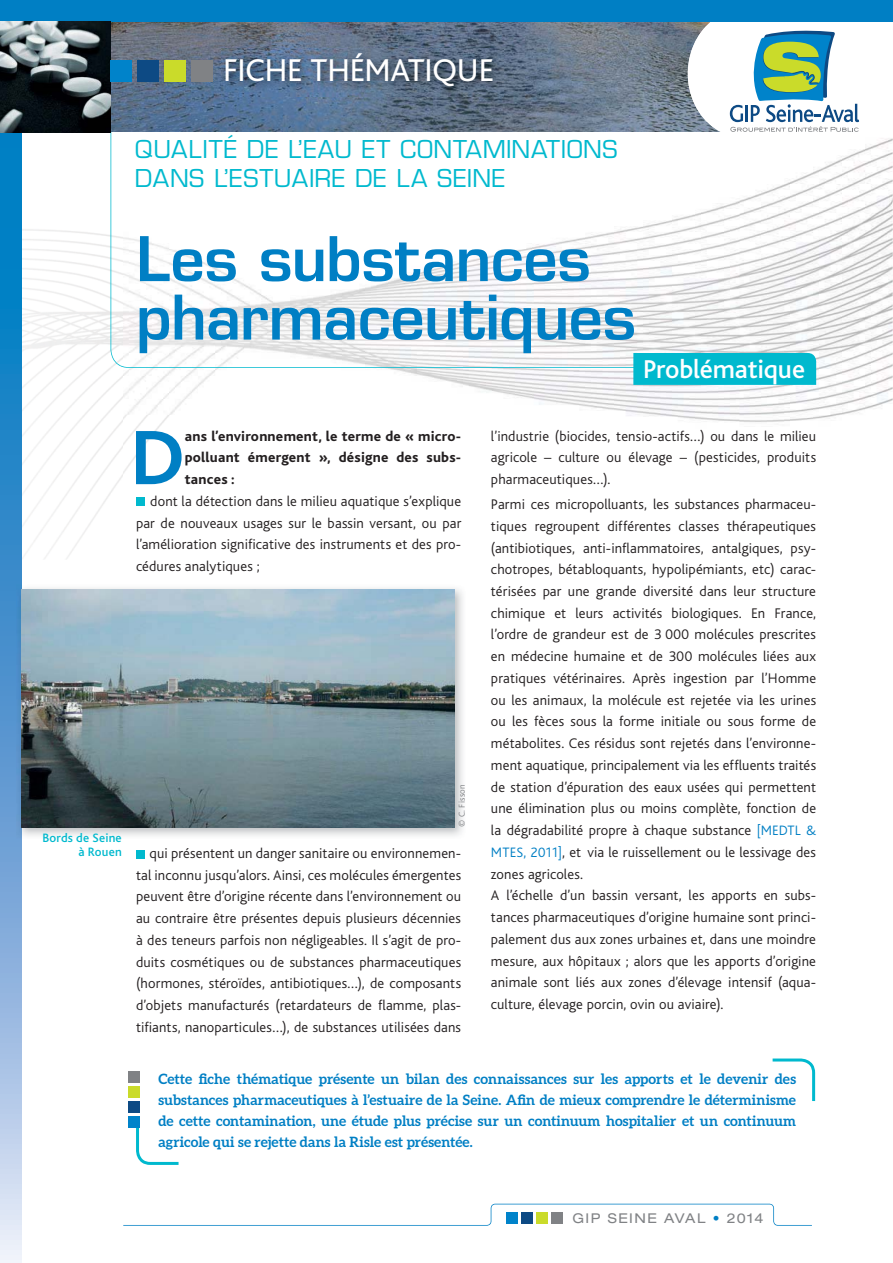
<style>
.page{position:relative;width:893px;height:1263px;background:#fff}
.page>*{position:absolute;margin:0;border:0;box-sizing:border-box;transform-origin:0 0}
.t1{font:700 80.55px "Bliss";color:#007fc4}
.t2{font:600 60px/58.5px "Eurostile LT Std";letter-spacing:-.01em;color:#007fc4}
.t3{font:33px "Bliss";letter-spacing:-.005em;color:#fff}
.t4{font:500 27px "Bliss";letter-spacing:-.005em;color:#fff}
.t5{font:24px/28.5px "Eurostile LT Std";letter-spacing:.03em;color:#00b9ce}
.t6{font:300 14.55px/21.8px "Bliss";letter-spacing:.01em;color:#231f20;text-align:justify}
.t7{font:800 14.55px "Bliss";letter-spacing:.015em;color:#231f20}
.t8{font:700 14.25px/21px "Aleo";letter-spacing:.005em;color:#007fc4;text-align:justify}
.t9{font:expanded 13.5px "Helvetica Neue";letter-spacing:.105em;color:#808285}
.t10{font:500 12.75px/14.2px "Bliss";letter-spacing:.02em;color:#00b9ce;text-align:right}
.t11{font:300 9px "Bliss";letter-spacing:.03em;color:#808285}
.s1{font-size:14.25px;color:#007fc4}
</style>
<div class="page">
<img style="left:111px;top:22px;width:599px;height:59px">
<div style="left:688px;top:10px;width:110px;height:127px;background:#fff;border-radius:50%"></div>
<img style="left:21px;top:132px;width:102px;height:428px">
<img style="left:739px;top:121px;width:154px;height:301px">
<img style="left:123px;top:201px;width:616px;height:297px">
<img style="left:111px;top:81px;width:577px;height:51px">
<img style="left:688px;top:81px;width:110px;height:56px">
<img style="left:221px;top:48px;width:283px;height:48px">
<div style="left:0;top:0;width:893px;height:22px;background:#007fc4"></div>
<svg style="left:111px;top:132px;width:527px;height:236px"></svg>
<div style="left:633px;top:353px;width:183px;height:32px;background:#00b9ce"></div>
<div style="left:136px;top:498px;width:9px;height:8px;background:#00b9ce"></div>
<div style="left:136px;top:850px;width:9px;height:9px;background:#00b9ce"></div>
<svg style="left:136px;top:1128px;width:43px;height:37px"></svg>
<svg style="left:772px;top:1059px;width:43px;height:42px"></svg>
<div style="left:128px;top:1116px;width:12px;height:12px;background:#0083ca"></div>
<div style="left:128px;top:1101px;width:12px;height:12px;background:#0d4a84"></div>
<div style="left:128px;top:1086px;width:12px;height:12px;background:#cadb2a"></div>
<div style="left:128px;top:1071px;width:12px;height:12px;background:#808285"></div>
<svg style="left:0;top:21px;width:21px;height:1242px"></svg>
<img style="left:0;top:22px;width:111px;height:110px">
<img style="left:16px;top:585px;width:447px;height:254px">
<img style="left:21px;top:590px;width:434px;height:238px">
<div style="left:111px;top:60px;width:21px;height:21px;background:#0083ca"></div>
<div style="left:137px;top:60px;width:22px;height:21px;background:#0d4a84"></div>
<div style="left:164px;top:60px;width:22px;height:21px;background:#cadb2a"></div>
<div style="left:191px;top:60px;width:22px;height:21px;background:#808285"></div>
<svg style="left:730px;top:30px;width:129px;height:102px"></svg>
<svg style="left:123px;top:1204px;width:689px;height:22px"></svg>
<p class="t3" style="left:223px;top:59px;width:273px">FICHE THÉMATIQUE</p>
<p class="t5" style="left:135px;top:136px;width:484px">QUALITÉ DE L’EAU ET CONTAMINATIONS<br>DANS L’ESTUAIRE DE LA SEINE</p>
<p class="t2" style="left:136px;top:231px;width:501px">Les substances pharmaceutiques</p>
<p class="t4" style="left:643px;top:359px;width:163px">Problématique</p>
<p class="t1" style="left:131px;top:428px;width:55px">D</p>
<p class="t7" style="left:185px;top:430px;width:278px">ans l’environnement, le terme de « micro-</p>
<p class="t7" style="left:185px;top:452px;width:278px">polluant émergent », désigne des subs-</p>
<p class="t7" style="left:185px;top:474px;width:51px">tances :</p>
<p class="t6" style="left:150px;top:491px;width:312px">dont la détection dans le milieu aquatique s’explique</p>
<p class="t6" style="left:136px;top:513px;width:327px">par de nouveaux usages sur le bassin versant, ou par</p>
<p class="t6" style="left:136px;top:535px;width:327px">l’amélioration significative des instruments et des pro-</p>
<p class="t6" style="left:136px;top:556px;width:125px">cédures analytiques ;</p>
<p class="t10" style="left:42px;top:832px;width:81px">Bords de Seine à Rouen</p>
<p class="t11" style="left:458px;top:827px;width:44px;rotate:-90deg">© C. Fisson</p>
<p class="t6" style="left:136px;top:843px;width:327px;text-indent:14px">qui présentent un danger sanitaire ou environnemen&shy;tal inconnu jusqu’alors. Ainsi, ces molécules émergentes peuvent être d’origine récente dans l’environnement ou au contraire être présentes depuis plusieurs décennies à des teneurs parfois non négligeables. Il s’agit de pro&shy;duits cosmétiques ou de substances pharmaceutiques (hormones, stéroïdes, antibiotiques…), de composants d’objets manufacturés (retardateurs de flamme, plas&shy;tifiants, nanoparticules…), de substances utilisées dans</p>
<p class="t6" style="left:491px;top:426px;width:327px">l’industrie (biocides, tensio-actifs…) ou dans le milieu agricole – culture ou élevage – (pesticides, produits pharmaceutiques…).</p>
<p class="t6" style="left:491px;top:494px;width:327px;text-align:left">Parmi ces micropolluants, les substances pharmaceu&shy;tiques regroupent différentes classes thérapeutiques (antibiotiques, anti-inflammatoires, antalgiques, psy&shy;chotropes, bétabloquants, hypolipémiants, etc) carac&shy;térisées par une grande diversité dans leur structure chimique et leurs activités biologiques. En France, l’ordre de grandeur est de 3 000 molécules prescrites en médecine humaine et de 300 molécules liées aux pratiques vétérinaires. Après ingestion par l’Homme ou les animaux, la molécule est rejetée via les urines ou les fèces sous la forme initiale ou sous forme de métabolites. Ces résidus sont rejetés dans l’environne&shy;ment aquatique, principalement via les effluents traités de station d’épuration des eaux usées qui permettent une élimination plus ou moins complète, fonction de la dégradabilité propre à chaque substance <span class="s1">[MEDTL &amp; MTES, 2011]</span>, et via le ruissellement ou le lessivage des zones agricoles.<br>A l’échelle d’un bassin versant, les apports en subs&shy;tances pharmaceutiques d’origine humaine sont princi&shy;palement dus aux zones urbaines et, dans une moindre mesure, aux hôpitaux ; alors que les apports d’origine animale sont liés aux zones d’élevage intensif (aqua&shy;culture, élevage porcin, ovin ou aviaire).</p>
<p class="t8" style="left:158px;top:1070px;width:639px">Cette fiche thématique présente un bilan des connaissances sur les apports et le devenir des substances pharmaceutiques à l’estuaire de la Seine. Afin de mieux comprendre le déterminisme de cette contamination, une étude plus précise sur un continuum hospitalier et un continuum agricole qui se rejette dans la Risle est présentée.</p>
<p class="t9" style="left:572px;top:1213px;width:135px">GIP SEINE AVAL</p>
<p class="t9" style="left:727px;top:1213px;width:38px">2014</p>
</div>
